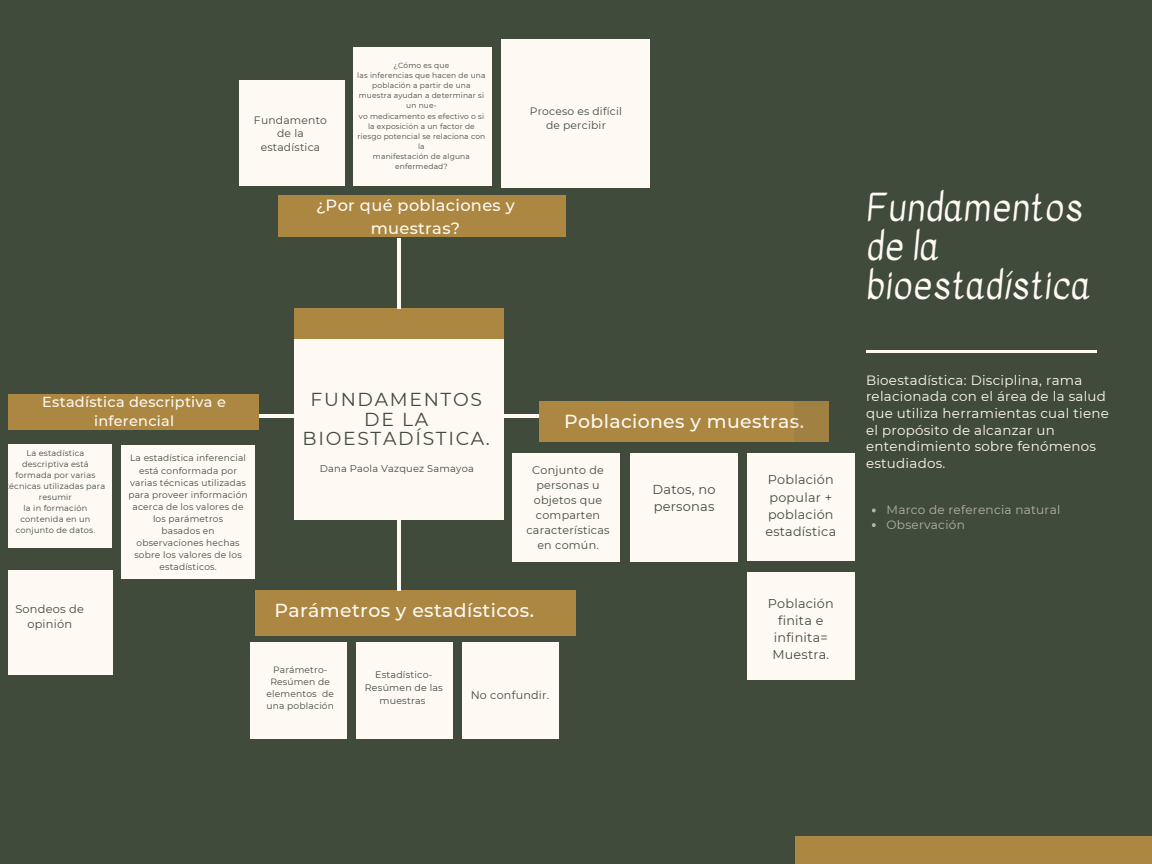
<style>
.page{position:relative;width:1152px;height:864px;background:#414b3b}
.page>*{position:absolute;margin:0;border:0;box-sizing:border-box;transform-origin:0 0}
.t1{font:36px/39px "Kavivanar";letter-spacing:.02em;color:#fff9f3}
.t2{font:500 18.9px "Montserrat";letter-spacing:.02em;color:#fff9f3}
.t3{font:18.75px/19.2px "Montserrat";letter-spacing:.09em;color:#414b3b;text-align:center}
.t4{font:500 16.2px/22.5px "Montserrat";letter-spacing:.02em;color:#fff9f3;text-align:center}
.t5{font:500 14.4px/19.5px "Montserrat";letter-spacing:.02em;color:#fff9f3;text-align:center}
.t6{font:13.5px/16.6px "Montserrat";letter-spacing:.02em;color:#fff9f3}
.t7{font:13.05px/17.4px "Montserrat";letter-spacing:.02em;color:#414b3b}
.t8{font:12.75px/17.1px "Montserrat";letter-spacing:.02em;color:#414b3b;text-align:center}
.t9{font:12.15px/14.7px "Montserrat";letter-spacing:.02em;color:#fff9f3}
.t10{font:11.4px/15.3px "Montserrat";letter-spacing:.02em;color:#414b3b;text-align:center}
.t11{font:11.1px/14.9px "Montserrat";letter-spacing:.02em;color:#414b3b;text-align:center}
.t12{font:10.8px/13.2px "Montserrat";letter-spacing:.02em;color:#414b3b;text-align:center}
.t13{font:10.65px/14.4px "Montserrat";letter-spacing:.02em;color:#414b3b;text-align:center}
.t14{font:9.9px "Montserrat";letter-spacing:.02em;color:#414b3b}
.t15{font:9.45px/12.8px "Montserrat";letter-spacing:.02em;color:#414b3b;text-align:center}
.t16{font:9.15px/12.3px "Montserrat";letter-spacing:.02em;color:#414b3b;text-align:center}
.t17{font:9px/12px "Montserrat";letter-spacing:.02em;color:#414b3b;text-align:center}
.t18{font:8.25px/11.1px "Montserrat";letter-spacing:.02em;color:#414b3b;text-align:center}
.t19{font:7.5px/10.2px "Montserrat";letter-spacing:.02em;color:#414b3b;text-align:center}
</style>
<div class="page">
<hr style="left:245px;top:414px;width:66px;height:3px;background:#fff9f3">
<hr style="left:486px;top:414px;width:66px;height:3px;background:#fff9f3">
<div style="left:295px;top:311px;width:209px;height:209px;background:#fff9f3"></div>
<div style="left:295px;top:309px;width:209px;height:29px;background:#ab8742"></div>
<div style="left:278px;top:196px;width:288px;height:40px;background:#ab8742"></div>
<div style="left:9px;top:395px;width:250px;height:35px;background:#ab8742"></div>
<div style="left:539px;top:401px;width:289px;height:41px;background:#ab8742"></div>
<div style="left:255px;top:591px;width:321px;height:45px;background:#ab8742"></div>
<hr style="left:398px;top:238px;width:3px;height:71px;background:#fff9f3">
<hr style="left:398px;top:505px;width:3px;height:85px;background:#fff9f3">
<div style="left:9px;top:445px;width:103px;height:103px;background:#fff9f3"></div>
<div style="left:121px;top:445px;width:134px;height:134px;background:#fff9f3"></div>
<div style="left:9px;top:570px;width:104px;height:105px;background:#fff9f3"></div>
<div style="left:512px;top:453px;width:108px;height:108px;background:#fff9f3"></div>
<div style="left:630px;top:453px;width:108px;height:108px;background:#fff9f3"></div>
<div style="left:795px;top:0;width:357px;height:864px;background:#414b3b"></div>
<div style="left:747px;top:453px;width:108px;height:108px;background:#fff9f3"></div>
<div style="left:250px;top:642px;width:97px;height:97px;background:#fff9f3"></div>
<div style="left:356px;top:642px;width:97px;height:97px;background:#fff9f3"></div>
<div style="left:462px;top:642px;width:97px;height:97px;background:#fff9f3"></div>
<div style="left:239px;top:80px;width:106px;height:105px;background:#fff9f3"></div>
<div style="left:353px;top:48px;width:139px;height:138px;background:#fff9f3"></div>
<div style="left:502px;top:40px;width:148px;height:148px;background:#fff9f3"></div>
<hr style="left:866px;top:350px;width:231px;height:2px;background:#fff9f3">
<svg style="left:872px;top:509px;width:4px;height:3px"></svg>
<svg style="left:872px;top:523px;width:4px;height:4px"></svg>
<div style="left:795px;top:836px;width:357px;height:28px;background:#ab8742"></div>
<div style="left:747px;top:572px;width:108px;height:108px;background:#fff9f3"></div>
<p class="t12" style="left:254px;top:114px;width:75px">Fundamento de la estadística</p>
<p class="t19" style="left:394px;top:60px;width:57px">¿Cómo es que</p>
<p class="t19" style="left:357px;top:70px;width:130px">las inferencias que hacen de una población a partir de una muestra ayudan a determinar si un nue-</p>
<p class="t19" style="left:357px;top:111px;width:129px">vo medicamento es efectivo o si la exposición a un factor de riesgo potencial se relaciona con la</p>
<p class="t19" style="left:373px;top:151px;width:99px">manifestación de alguna enfermedad?</p>
<p class="t4" style="left:316px;top:194px;width:200px">¿Por qué poblaciones y muestras?</p>
<p class="t13" style="left:530px;top:104px;width:94px">Proceso es difícil de percibir</p>
<p class="t5" style="left:42px;top:392px;width:185px">Estadística descriptiva e inferencial</p>
<p class="t18" style="left:6px;top:448px;width:101px">La estadística descriptiva está formada por varias técnicas utilizadas para resumir</p>
<p class="t18" style="left:16px;top:503px;width:81px">la in formación contenida en un conjunto de datos.</p>
<p class="t10" style="left:15px;top:601px;width:70px">Sondeos de opinión</p>
<p class="t17" style="left:130px;top:452px;width:117px">La estadística inferencial está conformada por</p>
<p class="t17" style="left:128px;top:476px;width:121px">varias técnicas utilizadas para proveer información acerca de los valores de los parámetros</p>
<p class="t17" style="left:134px;top:525px;width:109px">basados en observaciones hechas sobre los valores de los estadísticos.</p>
<p class="t3" style="left:303px;top:390px;width:189px">FUNDAMENTOS<br>DE LA<br>BIOESTADÍSTICA.</p>
<p class="t14" style="left:320px;top:462px;width:156px">Dana Paola Vazquez Samayoa</p>
<p class="t2" style="left:564px;top:409px;width:241px">Poblaciones y muestras.</p>
<p class="t11" style="left:526px;top:463px;width:85px">Conjunto de personas u objetos que comparten características en común.</p>
<p class="t7" style="left:653px;top:480px;width:65px">Datos, no personas</p>
<p class="t8" style="left:765px;top:471px;width:72px">Población popular + población estadística</p>
<p class="t2" style="left:275px;top:599px;width:261px">Parámetros y estadísticos.</p>
<p class="t16" style="left:266px;top:663px;width:69px">Parámetro-<br>Resúmen de elementos de una población</p>
<p class="t15" style="left:365px;top:669px;width:79px">Estadístico-<br>Resúmen de las muestras</p>
<p class="t11" style="left:471px;top:688px;width:80px">No confundir.</p>
<p class="t8" style="left:768px;top:595px;width:68px">Población finita e infinita=<br>Muestra.</p>
<p class="t1" style="left:866px;top:189px;width:225px">Fundamentos de la bioestadística</p>
<p class="t6" style="left:866px;top:372px;width:244px">Bioestadística: Disciplina, rama relacionada con el área de la salud que utiliza herramientas cual tiene el propósito de alcanzar un entendimiento sobre fenómenos estudiados.</p>
<h3 class="t9" style="left:887px;top:503px;width:175px">Marco de referencia natural<br>Observación</h3>
</div>
